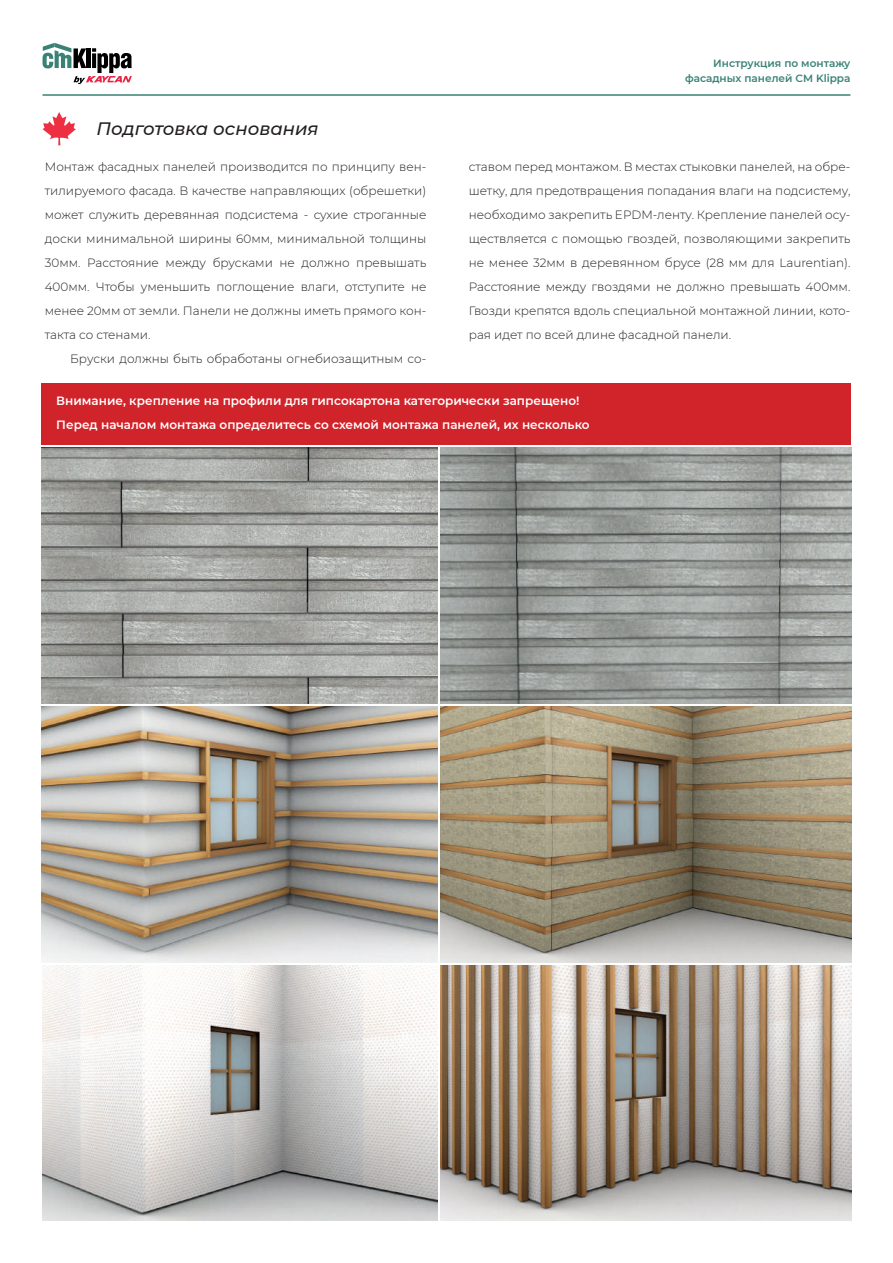
<style>
.page{position:relative;width:893px;height:1263px;background:#fff}
.page>*{position:absolute;margin:0;border:0;box-sizing:border-box;transform-origin:0 0}
.t1{font:italic 500 18px "Montserrat";color:#231f20}
.t2{font:300 12px/24px "Montserrat";color:#231f20;text-align:justify}
.t3{font:600 12px/24px "Montserrat";color:#fff}
.t4{font:600 10.5px/15px "Montserrat";color:#398276;text-align:right}
</style>
<div class="page">
<svg style="left:43px;top:43px;width:89px;height:41px"></svg>
<hr style="left:43px;top:94px;width:807px;height:2px;background:#398276">
<img style="left:42px;top:448px;width:396px;height:256px">
<svg style="left:43px;top:112px;width:33px;height:33px"></svg>
<img style="left:440px;top:448px;width:411px;height:256px">
<div style="left:42px;top:383px;width:809px;height:62px;background:#d1232a"></div>
<img style="left:41px;top:707px;width:397px;height:256px">
<img style="left:440px;top:707px;width:411px;height:256px">
<img style="left:43px;top:965px;width:395px;height:255px">
<img style="left:440px;top:965px;width:411px;height:255px">
<h1 class="t1" style="left:96px;top:116px;width:224px">Подготовка основания</h1>
<p class="t2" style="left:45px;top:154px;width:383px">Монтаж фасадных панелей производится по принципу вен&shy;тилируемого фасада. В качестве направляющих (обрешетки) может служить деревянная подсистема - сухие строганные доски минимальной ширины 60мм, минимальной толщины 30мм. Расстояние между брусками не должно превышать 400мм. Чтобы уменьшить поглощение влаги, отступите не менее 20мм от земли. Панели не должны иметь прямого кон&shy;такта со стенами.</p>
<p class="t2" style="left:70px;top:346px;width:358px">Бруски должны быть обработаны огнебиозащитным со-</p>
<p class="t4" style="left:685px;top:55px;width:167px">Инструкция по монтажу фасадных панелей CM Klippa</p>
<p class="t2" style="left:469px;top:154px;width:383px">ставом перед монтажом. В местах стыковки панелей, на обре&shy;шетку, для предотвращения попадания влаги на подсистему, необходимо закрепить EPDM-ленту. Крепление панелей осу&shy;ществляется с помощью гвоздей, позволяющими закрепить не менее 32мм в деревянном брусе (28 мм для Laurentian).<br>Расстояние между гвоздями не должно превышать 400мм.<br>Гвозди крепятся вдоль специальной монтажной линии, кото&shy;рая идет по всей длине фасадной панели.</p>
<p class="t3" style="left:56px;top:388px;width:535px">Внимание, крепление на профили для гипсокартона категорически запрещено!<br>Перед началом монтажа определитесь со схемой монтажа панелей, их несколько</p>
</div>
